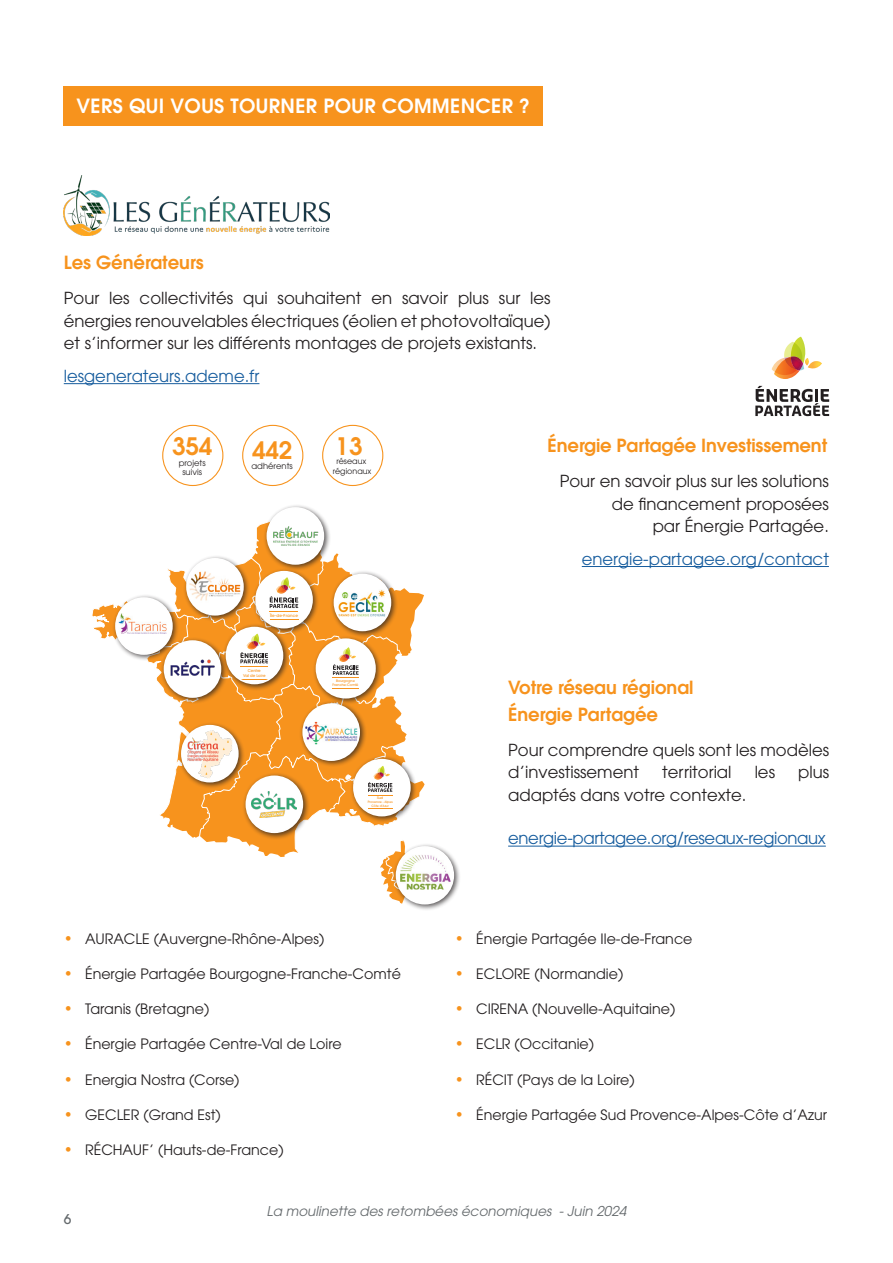
<style>
.page{position:relative;width:893px;height:1263px;background:#fff}
.page>*{position:absolute;margin:0;border:0;box-sizing:border-box;transform-origin:0 0}
.t1{font:600 24px "ITC Avant Garde Pro";color:#f7931d}
.H1_Titre_Rubrique{font:600 19.5px "ITC Avant Garde Pro";letter-spacing:.02em;color:#fff}
.H2_Sous-titre_rubrique_contact{font:600 18px/27px "ITC Avant Garde Pro";color:#f7931d}
.Paragraphe_normal{font:16.5px/22.5px "ITC Avant Garde Pro";color:#231f20;text-align:justify}
.Paragraphe_normal-2{font:16.5px "ITC Avant Garde Pro";color:#175d9e}
.Paragraphe_normal-3{font:16.5px "ITC Avant Garde Pro";letter-spacing:-.02em;color:#175d9e}
.Liste_à_puce_orange_et_texte_noir{font:14.25px "ITC Avant Garde Pro";color:#231f20}
.t2{font:italic 13.5px "ITC Avant Garde Pro";color:#64696c}
.t3{font:500 13.5px "ITC Avant Garde Pro";color:#64696c}
.t4{font:8.4px "ITC Avant Garde Pro";color:#231f20}
.t5{font:7.95px "ITC Avant Garde Pro";color:#231f20}
.t6{font:500 4.05px "ITC Avant Garde Pro";letter-spacing:.03em;color:#f7931d}
.t7{font:500 3.9px/4.7px "ITC Avant Garde Pro";color:#f7931d;text-align:center}
.t8{font:500 3.45px/4.3px "ITC Avant Garde Pro";color:#f6921e;text-align:center}
.t9{font:500 3.45px "ITC Avant Garde Pro";color:#f7931d}
.t10{font:500 3.15px/3.8px "ITC Avant Garde Pro";color:#f7931d;text-align:center}
.s1{font-size:22.05px;color:#fff}
.s2{font-size:15px;color:#f7931d}
</style>
<div class="page">
<div style="left:162px;top:425px;width:61px;height:61px;border:1px solid #f7931d;border-radius:50%"></div>
<div style="left:242px;top:425px;width:61px;height:61px;border:1px solid #f7931d;border-radius:50%"></div>
<div style="left:322px;top:425px;width:61px;height:61px;border:1px solid #f7931d;border-radius:50%"></div>
<div style="left:64px;top:86px;width:479px;height:40px;background:#f7931d"></div>
<img style="left:64px;top:176px;width:265px;height:60px">
<hr style="left:64px;top:383px;width:195px;height:1px;background:#175d9e">
<hr style="left:582px;top:566px;width:247px;height:1px;background:#175d9e">
<svg style="left:772px;top:337px;width:50px;height:42px"></svg>
<svg style="left:755px;top:386px;width:74px;height:30px"></svg>
<hr style="left:508px;top:846px;width:318px;height:1px;background:#175d9e">
<div style="left:263px;top:504px;width:68px;height:67px;background:#231f20;opacity:.75"></div>
<div style="left:267px;top:508px;width:56px;height:56px;background:#fff;border-radius:50%"></div>
<div style="left:392px;top:843px;width:69px;height:68px;background:#231f20;opacity:.75"></div>
<div style="left:397px;top:847px;width:56px;height:57px;background:#fff;border-radius:50%"></div>
<img style="left:425px;top:855px;width:25px;height:34px">
<div style="left:396px;top:846px;width:58px;height:58px;border:2px solid #fff;border-radius:50%"></div>
<svg style="left:92px;top:519px;width:333px;height:385px"></svg>
<h1 class="H1_Titre_Rubrique" style="left:77px;top:93px;width:455px">VERS QUI VOUS TOURNER POUR COMMENCER ?</h1>
<h2 class="H2_Sous-titre_rubrique_contact" style="left:64px;top:249px;width:141px">Les Générateurs</h2>
<p class="Paragraphe_normal" style="left:64px;top:287px;width:488px">Pour les collectivités qui souhaitent en savoir plus sur les énergies renouvelables électriques (éolien et photovoltaïque) et s’informer sur les différents montages de projets existants.</p>
<p class="Paragraphe_normal-2" style="left:64px;top:366px;width:197px">lesgenerateurs.ademe.fr</p>
<p class="t1" style="left:172px;top:430px;width:42px">354</p>
<p class="t4" style="left:179px;top:457px;width:29px">projets</p>
<p class="t4" style="left:182px;top:467px;width:21px">suivis</p>
<p class="t1" style="left:252px;top:435px;width:42px">442</p>
<p class="t4" style="left:251px;top:461px;width:43px">adhérents</p>
<p class="t1" style="left:336px;top:430px;width:34px">13<span class="s1">.</span></p>
<p class="t5" style="left:336px;top:456px;width:31px">réseaux</p>
<p class="t5" style="left:333px;top:466px;width:40px">régionaux</p>
<p class="t6" style="left:270px;top:613px;width:30px">Île-de-France</p>
<p class="t7" style="left:243px;top:668px;width:24px">Centre<br>Val de Loire</p>
<p class="t8" style="left:332px;top:678px;width:27px">Bourgogne<br>Franche-Comté</p>
<p class="t9" style="left:377px;top:796px;width:8px">Sud</p>
<p class="t10" style="left:368px;top:800px;width:27px">Provence - Alpes<br>Côte d’Azur</p>
<p class="Liste_à_puce_orange_et_texte_noir" style="left:64px;top:929px;width:262px"><span class="s2">•</span> AURACLE (Auvergne-Rhône-Alpes)</p>
<p class="Liste_à_puce_orange_et_texte_noir" style="left:64px;top:965px;width:339px"><span class="s2">•</span> Énergie Partagée Bourgogne-Franche-Comté</p>
<p class="Liste_à_puce_orange_et_texte_noir" style="left:64px;top:1000px;width:147px"><span class="s2">•</span> Taranis (Bretagne)</p>
<p class="Liste_à_puce_orange_et_texte_noir" style="left:64px;top:1035px;width:280px"><span class="s2">•</span> Énergie Partagée Centre-Val de Loire</p>
<p class="Liste_à_puce_orange_et_texte_noir" style="left:64px;top:1070px;width:177px"><span class="s2">•</span> Energia Nostra (Corse)</p>
<p class="Liste_à_puce_orange_et_texte_noir" style="left:64px;top:1106px;width:158px"><span class="s2">•</span> GECLER (Grand Est)</p>
<p class="Liste_à_puce_orange_et_texte_noir" style="left:64px;top:1141px;width:221px"><span class="s2">•</span> RÉCHAUF’ (Hauts-de-France)</p>
<h2 class="H2_Sous-titre_rubrique_contact" style="left:548px;top:432px;width:281px">Énergie Partagée Investissement</h2>
<p class="Paragraphe_normal" style="left:560px;top:470px;width:271px;text-align:right">Pour en savoir plus sur les solutions de financement proposées<br>par Énergie Partagée.</p>
<p class="Paragraphe_normal-2" style="left:582px;top:549px;width:249px">energie-partagee.org/contact</p>
<h2 class="H2_Sous-titre_rubrique_contact" style="left:508px;top:673px;width:187px">Votre réseau régional<br>Énergie Partagée</h2>
<p class="Paragraphe_normal" style="left:508px;top:738px;width:323px">Pour comprendre quels sont les modèles d’investissement</p>
<p class="Paragraphe_normal" style="left:662px;top:761px;width:71px">territorial</p>
<p class="Paragraphe_normal" style="left:755px;top:761px;width:22px">les</p>
<p class="Paragraphe_normal" style="left:798px;top:761px;width:32px">plus</p>
<p class="Paragraphe_normal" style="left:508px;top:783px;width:240px">adaptés dans votre contexte.</p>
<p class="Paragraphe_normal-3" style="left:508px;top:828px;width:319px">energie-partagee.org/reseaux-regionaux</p>
<p class="Liste_à_puce_orange_et_texte_noir" style="left:455px;top:929px;width:239px"><span class="s2">•</span> Énergie Partagée Ile-de-France</p>
<p class="Liste_à_puce_orange_et_texte_noir" style="left:455px;top:965px;width:170px"><span class="s2">•</span> ECLORE (Normandie)</p>
<p class="Liste_à_puce_orange_et_texte_noir" style="left:455px;top:1000px;width:222px"><span class="s2">•</span> CIRENA (Nouvelle-Aquitaine)</p>
<p class="Liste_à_puce_orange_et_texte_noir" style="left:455px;top:1035px;width:141px"><span class="s2">•</span> ECLR (Occitanie)</p>
<p class="Liste_à_puce_orange_et_texte_noir" style="left:455px;top:1070px;width:181px"><span class="s2">•</span> RÉCIT (Pays de la Loire)</p>
<p class="Liste_à_puce_orange_et_texte_noir" style="left:455px;top:1106px;width:374px"><span class="s2">•</span> Énergie Partagée Sud Provence-Alpes-Côte d’Azur</p>
<p class="t3" style="left:64px;top:1211px;width:9px">6</p>
<p class="t2" style="left:267px;top:1203px;width:361px">La moulinette des retombées économiques - Juin 2024</p>
</div>
